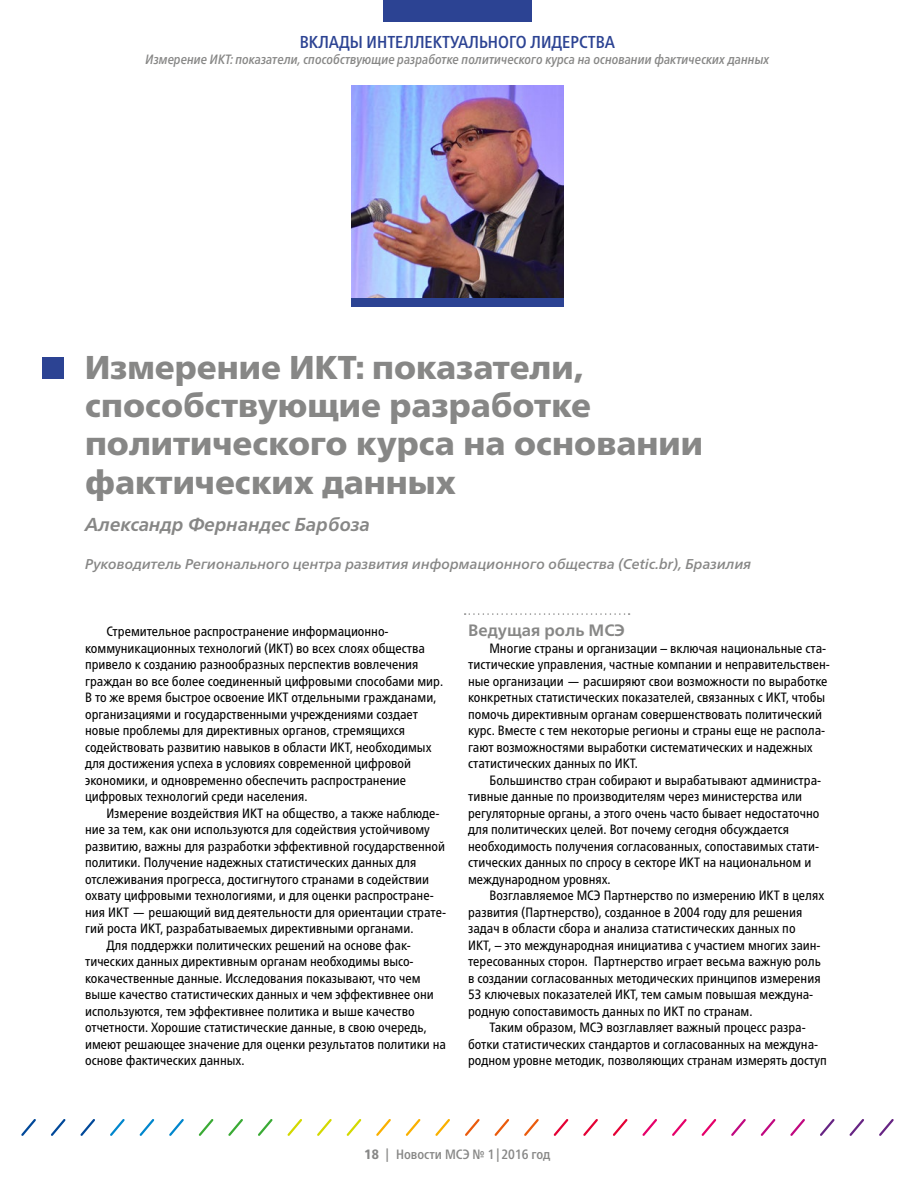
<style>
.page{position:relative;width:915px;height:1187px;background:#fff}
.page>*{position:absolute;margin:0;border:0;box-sizing:border-box;transform-origin:0 0}
.t1{font:900 33px/38.2px "Frutiger Neue LTW1 G";color:#878786}
.t2{font:italic 700 18.75px "Frutiger Neue LTW1 G";color:#878786}
.t3{font:500 condensed 17.25px "Frutiger Neue LTW1 G";color:#2c4393}
.t4{font:700 16.5px "Frutiger Neue LTW1 G";color:#878786}
.t5{font:italic 500 14.25px "Frutiger Neue LTW1 G";color:#878786}
.t6{font:condensed 13.5px/16.5px "Frutiger Neue LTW1 G";color:#000}
.t7{font:italic 500 condensed 13.5px "Frutiger Neue LTW1 G";color:#878786}
.t8{font:500 condensed 13.5px "Frutiger Neue LTW1 G";color:#878786}
.s1{font-weight:800}
</style>
<div class="page">
<svg style="left:464px;top:613px;width:165px;height:1px"></svg>
<div style="left:43px;top:357px;width:21px;height:21px;background:#2c4393"></div>
<div style="left:351px;top:298px;width:212px;height:8px;background:#2c4393"></div>
<img style="left:351px;top:85px;width:212px;height:213px">
<svg style="left:21px;top:1119px;width:15px;height:17px"></svg>
<svg style="left:51px;top:1119px;width:15px;height:17px"></svg>
<svg style="left:80px;top:1119px;width:15px;height:17px"></svg>
<svg style="left:110px;top:1119px;width:15px;height:17px"></svg>
<svg style="left:139px;top:1119px;width:16px;height:17px"></svg>
<svg style="left:169px;top:1119px;width:15px;height:17px"></svg>
<svg style="left:198px;top:1119px;width:16px;height:17px"></svg>
<svg style="left:228px;top:1119px;width:15px;height:17px"></svg>
<svg style="left:258px;top:1119px;width:15px;height:17px"></svg>
<svg style="left:287px;top:1119px;width:15px;height:17px"></svg>
<svg style="left:317px;top:1119px;width:15px;height:17px"></svg>
<svg style="left:346px;top:1119px;width:16px;height:17px"></svg>
<svg style="left:376px;top:1119px;width:15px;height:17px"></svg>
<svg style="left:405px;top:1119px;width:16px;height:17px"></svg>
<svg style="left:435px;top:1119px;width:15px;height:17px"></svg>
<svg style="left:465px;top:1119px;width:15px;height:17px"></svg>
<svg style="left:494px;top:1119px;width:16px;height:17px"></svg>
<svg style="left:524px;top:1119px;width:15px;height:17px"></svg>
<svg style="left:553px;top:1119px;width:16px;height:17px"></svg>
<svg style="left:583px;top:1119px;width:15px;height:17px"></svg>
<svg style="left:613px;top:1119px;width:15px;height:17px"></svg>
<svg style="left:642px;top:1119px;width:15px;height:17px"></svg>
<svg style="left:672px;top:1119px;width:15px;height:17px"></svg>
<svg style="left:701px;top:1119px;width:16px;height:17px"></svg>
<svg style="left:731px;top:1119px;width:15px;height:17px"></svg>
<svg style="left:760px;top:1119px;width:16px;height:17px"></svg>
<svg style="left:790px;top:1119px;width:15px;height:17px"></svg>
<svg style="left:820px;top:1119px;width:15px;height:17px"></svg>
<svg style="left:849px;top:1119px;width:15px;height:17px"></svg>
<svg style="left:879px;top:1119px;width:15px;height:17px"></svg>
<div style="left:383px;top:0;width:148px;height:21px;background:#2c4393"></div>
<p class="t3" style="left:300px;top:32px;width:317px">ВКЛАДЫ ИНТЕЛЛЕКТУАЛЬНОГО ЛИДЕРСТВА</p>
<p class="t7" style="left:145px;top:52px;width:625px">Измерение ИКТ: показатели, способствующие разработке политического курса на основании фактических данных</p>
<h1 class="t1" style="left:85px;top:348px;width:619px">Измерение ИКТ: показатели, способствующие разработке политического курса на основании фактических данных</h1>
<h2 class="t2" style="left:85px;top:513px;width:286px">Александр Фернандес Барбоза</h2>
<p class="t5" style="left:85px;top:555px;width:667px">Руководитель Регионального центра развития информационного общества (Cetic.br), Бразилия</p>
<p class="t6" style="left:85px;top:623px;width:359px;text-indent:21px">Стремительное распространение информационно&shy;коммуникационных технологий (ИКТ) во всех слоях общества привело к созданию разнообразных перспектив вовлечения граждан во все более соединенный цифровыми способами мир.<br>В то же время быстрое освоение ИКТ отдельными гражданами, организациями и государственными учреждениями создает новые проблемы для директивных органов, стремящихся содействовать развитию навыков в области ИКТ, необходимых для достижения успеха в условиях современной цифровой экономики, и одновременно обеспечить распространение цифровых технологий среди населения.</p>
<p class="t6" style="left:106px;top:804px;width:334px">Измерение воздействия ИКТ на общество, а также наблюде-</p>
<p class="t6" style="left:85px;top:821px;width:346px">ние за тем, как они используются для содействия устойчивому</p>
<p class="t6" style="left:85px;top:837px;width:361px">развитию, важны для разработки эффективной государственной</p>
<p class="t6" style="left:85px;top:854px;width:333px">политики. Получение надежных статистических данных для</p>
<p class="t6" style="left:85px;top:870px;width:345px">отслеживания прогресса, достигнутого странами в содействии</p>
<p class="t6" style="left:85px;top:887px;width:350px">охвату цифровыми технологиями, и для оценки распростране-</p>
<p class="t6" style="left:85px;top:903px;width:362px">ния ИКТ — решающий вид деятельности для ориентации страте-</p>
<p class="t6" style="left:85px;top:920px;width:330px">гий роста ИКТ, разрабатываемых директивными органами.</p>
<p class="t6" style="left:106px;top:936px;width:306px">Для поддержки политических решений на основе фак-</p>
<p class="t6" style="left:85px;top:953px;width:330px">тических данных директивным органам необходимы высо-</p>
<p class="t6" style="left:85px;top:969px;width:337px">кокачественные данные. Исследования показывают, что чем</p>
<p class="t6" style="left:85px;top:986px;width:350px">выше качество статистических данных и чем эффективнее они</p>
<p class="t6" style="left:85px;top:1002px;width:331px">используются, тем эффективнее политика и выше качество</p>
<p class="t6" style="left:85px;top:1019px;width:343px">отчетности. Хорошие статистические данные, в свою очередь,</p>
<p class="t6" style="left:85px;top:1035px;width:362px">имеют решающее значение для оценки результатов политики на</p>
<p class="t6" style="left:85px;top:1052px;width:161px">основе фактических данных.</p>
<p class="t4" style="left:468px;top:620px;width:158px">Ведущая роль МСЭ</p>
<p class="t6" style="left:468px;top:639px;width:363px;text-indent:21px">Многие страны и организации – включая национальные ста&shy;тистические управления, частные компании и неправительствен&shy;ные организации — расширяют свои возможности по выработке конкретных статистических показателей, связанных с ИКТ, чтобы помочь директивным органам совершенствовать политический курс. Вместе с тем некоторые регионы и страны еще не распола&shy;гают возможностями выработки систематических и надежных статистических данных по ИКТ.</p>
<p class="t6" style="left:468px;top:771px;width:354px;text-indent:21px">Большинство стран собирают и вырабатывают администра&shy;тивные данные по производителям через министерства или регуляторные органы, а этого очень часто бывает недостаточно для политических целей. Вот почему сегодня обсуждается необходимость получения согласованных, сопоставимых стати&shy;стических данных по спросу в секторе ИКТ на национальном и международном уровнях.</p>
<p class="t6" style="left:468px;top:887px;width:357px;text-indent:21px">Возглавляемое МСЭ Партнерство по измерению ИКТ в целях развития (Партнерство), созданное в 2004 году для решения задач в области сбора и анализа статистических данных по<br>ИКТ, – это международная инициатива с участием многих заин&shy;тересованных сторон. Партнерство играет весьма важную роль в создании согласованных методических принципов измерения 53 ключевых показателей ИКТ, тем самым повышая междуна&shy;родную сопоставимость данных по ИКТ по странам.</p>
<p class="t6" style="left:468px;top:1019px;width:360px;text-indent:21px">Таким образом, МСЭ возглавляет важный процесс разра&shy;ботки статистических стандартов и согласованных на междуна&shy;родном уровне методик, позволяющих странам измерять доступ</p>
<p class="t8" style="left:364px;top:1146px;width:187px"><span class="s1">18</span> | Новости МСЭ № 1|2016 год</p>
</div>
